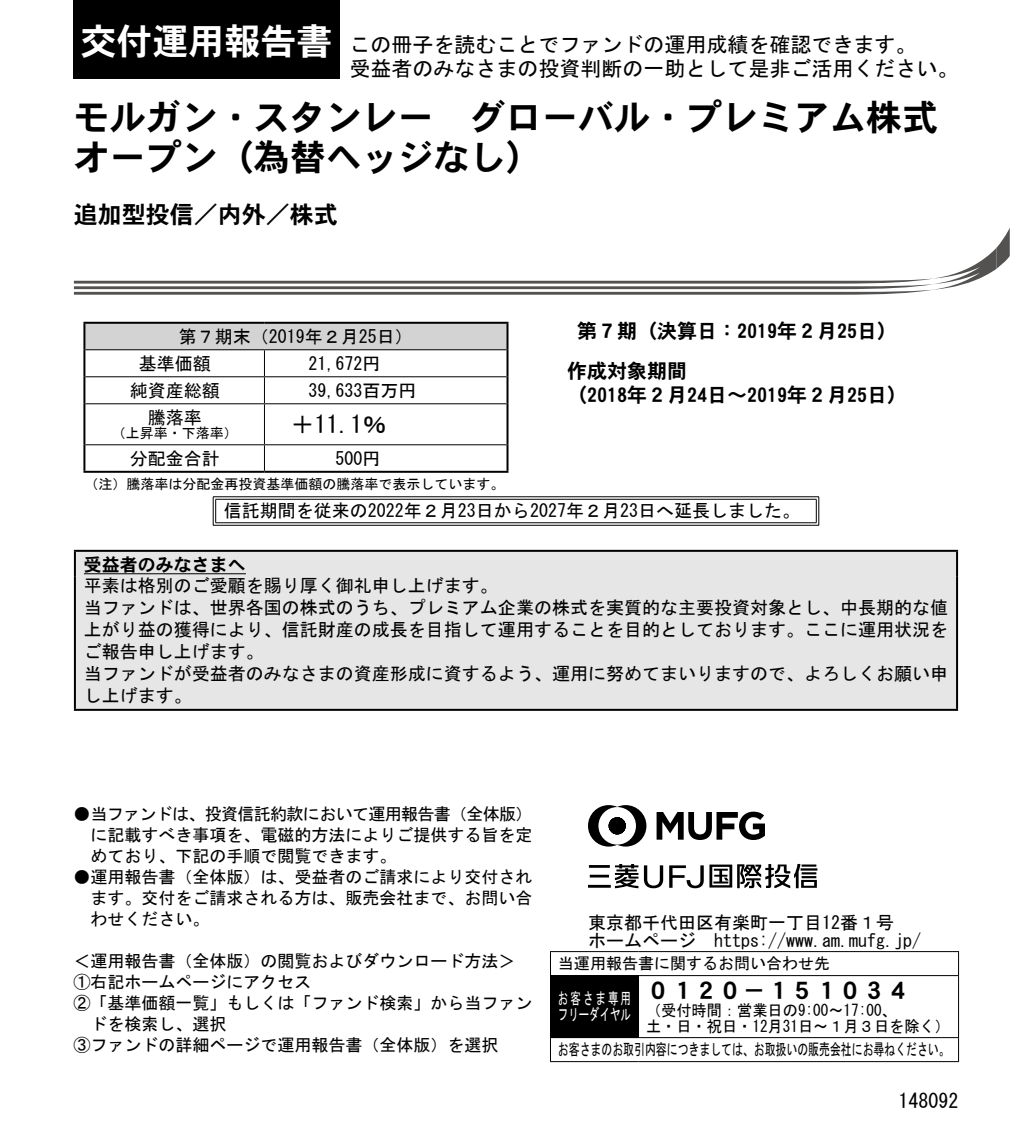
<style>
.page{position:relative;width:1032px;height:1134px;background:#fff}
.page>*{position:absolute;margin:0;border:0;box-sizing:border-box;transform-origin:0 0}
.t1{font:36px/40px "DFHS Gothic W7 WIN RKSJ H";color:#000}
.t2{font:24px "DFHS Gothic W7 WIN RKSJ H";color:#000}
.t3{font:24px "MS Gothic";color:#000}
.t4{font:21px/24px "MS Gothic";color:#000}
.t5{font:20px/40px "DFHS Gothic W7 WIN RKSJ H";color:#000}
.t6{font:20px "MS Gothic";color:#000}
.t7{font:18px/22px "MS Gothic";color:#000}
.t8{font:18px "DFHS Gothic W7 WIN RKSJ H";color:#000}
.t9{font:17px/21px "MS Gothic";color:#000;text-align:justify}
.t10{font:16px/16px "MS Gothic";color:#000;scale:.95 1}
.t11{font:16px "MS Gothic";color:#000;scale:.68 1}
.t12{font:16px "MS Gothic";color:#000}
.t13{font:16px/16px "MS Gothic";letter-spacing:.005em;color:#fff;scale:.65 1}
.t14{font:14px "MS Gothic";color:#000}
.s1{font-family:"DFHS Gothic W7 WIN RKSJ H";font-size:36px;color:#fff}
</style>
<div class="page">
<div style="left:73px;top:0;width:266px;height:79px;background:#000"></div>
<svg style="left:656px;top:812px;width:109px;height:28px"></svg>
<svg style="left:588px;top:805px;width:58px;height:41px"></svg>
<svg style="left:644px;top:865px;width:19px;height:23px"></svg>
<svg style="left:590px;top:875px;width:19px;height:2px"></svg>
<hr style="left:588px;top:885px;width:23px;height:3px;background:#000">
<hr style="left:589px;top:865px;width:21px;height:3px;background:#000">
<svg style="left:615px;top:864px;width:23px;height:24px"></svg>
<svg style="left:669px;top:864px;width:148px;height:24px"></svg>
<div style="left:550px;top:975px;width:88px;height:62px;background:#000"></div>
<hr style="left:638px;top:976px;width:1px;height:61px;background:#000">
<hr style="left:550px;top:1037px;width:88px;height:1px;background:#000">
<hr style="left:550px;top:951px;width:88px;height:1px;background:#000">
<svg style="left:550px;top:952px;width:1px;height:23px"></svg>
<hr style="left:638px;top:951px;width:321px;height:1px;background:#000">
<svg style="left:958px;top:952px;width:1px;height:23px"></svg>
<hr style="left:638px;top:975px;width:321px;height:1px;background:#000">
<hr style="left:958px;top:976px;width:1px;height:61px;background:#000">
<svg style="left:550px;top:1038px;width:1px;height:23px"></svg>
<hr style="left:638px;top:1037px;width:321px;height:1px;background:#000">
<svg style="left:958px;top:1038px;width:1px;height:23px"></svg>
<hr style="left:550px;top:1061px;width:88px;height:1px;background:#000">
<hr style="left:638px;top:1061px;width:321px;height:1px;background:#000">
<svg style="left:74px;top:228px;width:936px;height:67px"></svg>
<div style="left:76px;top:552px;width:880px;height:157px;background:#e6e6e6"></div>
<hr style="left:74px;top:550px;width:884px;height:2px;background:#000">
<hr style="left:74px;top:552px;width:2px;height:25px;background:#000">
<hr style="left:956px;top:552px;width:2px;height:25px;background:#000">
<hr style="left:74px;top:577px;width:2px;height:132px;background:#000">
<hr style="left:956px;top:577px;width:2px;height:132px;background:#000">
<hr style="left:74px;top:709px;width:884px;height:2px;background:#000">
<hr style="left:84px;top:573px;width:162px;height:1px;background:#000">
<div style="left:84px;top:323px;width:423px;height:27px;background:#d3d3d4"></div>
<hr style="left:85px;top:349px;width:179px;height:1px;background:#000">
<hr style="left:264px;top:349px;width:242px;height:1px;background:#000">
<hr style="left:85px;top:376px;width:179px;height:1px;background:#000">
<hr style="left:85px;top:403px;width:179px;height:1px;background:#000">
<hr style="left:85px;top:444px;width:179px;height:1px;background:#000">
<svg style="left:264px;top:350px;width:242px;height:121px"></svg>
<hr style="left:83px;top:322px;width:181px;height:2px;background:#000">
<hr style="left:83px;top:324px;width:2px;height:26px;background:#000">
<hr style="left:264px;top:322px;width:244px;height:2px;background:#000">
<hr style="left:506px;top:324px;width:2px;height:26px;background:#000">
<hr style="left:83px;top:350px;width:2px;height:27px;background:#000">
<hr style="left:506px;top:350px;width:2px;height:27px;background:#000">
<hr style="left:83px;top:377px;width:2px;height:27px;background:#000">
<hr style="left:506px;top:377px;width:2px;height:27px;background:#000">
<hr style="left:83px;top:404px;width:2px;height:41px;background:#000">
<hr style="left:506px;top:404px;width:2px;height:41px;background:#000">
<hr style="left:83px;top:445px;width:2px;height:26px;background:#000">
<hr style="left:506px;top:445px;width:2px;height:26px;background:#000">
<hr style="left:83px;top:471px;width:181px;height:2px;background:#000">
<hr style="left:264px;top:471px;width:244px;height:2px;background:#000">
<hr style="left:213px;top:496px;width:606px;height:1px;background:#000">
<hr style="left:215px;top:499px;width:601px;height:1px;background:#000">
<svg style="left:213px;top:497px;width:3px;height:28px"></svg>
<svg style="left:816px;top:497px;width:3px;height:28px"></svg>
<hr style="left:215px;top:522px;width:601px;height:1px;background:#000">
<hr style="left:213px;top:525px;width:606px;height:1px;background:#000">
<p class="t4" style="left:349px;top:32px;width:611px;text-indent:-269px"><span class="s1">交付運用報告書</span> この冊子を読むことでファンドの運用成績を確認できます。<br>受益者のみなさまの投資判断の一助として是非ご活用ください。</p>
<h1 class="t1" style="left:74px;top:97px;width:866px">モルガン・スタンレー　グローバル・プレミアム株式オープン（為替ヘッジなし）</h1>
<h2 class="t2" style="left:74px;top:202px;width:266px">追加型投信／内外／株式</h2>
<p class="t7" style="left:139px;top:323px;width:276px;line-height:26.8px;text-indent:40px">第７期末（2019年２月25日）基準価額</p>
<p class="t7" style="left:308px;top:352px;width:73px">21,672円</p>
<p class="t7" style="left:130px;top:379px;width:92px">純資産総額</p>
<p class="t7" style="left:308px;top:379px;width:109px">39,633百万円</p>
<p class="t7" style="left:148px;top:406px;width:56px">騰落率</p>
<p class="t14" style="left:112px;top:426px;width:127px">（上昇率・下落率）</p>
<h2 class="t3" style="left:290px;top:412px;width:97px">＋11.1％</h2>
<p class="t7" style="left:130px;top:447px;width:91px">分配金合計</p>
<p class="t7" style="left:335px;top:447px;width:46px">500円</p>
<p class="t14" style="left:84px;top:477px;width:421px">（注）騰落率は分配金再投資基準価額の騰落率で表示しています。</p>
<p class="t5" style="left:567px;top:311px;width:331px;text-indent:10px">第７期（決算日：2019年２月25日）作成対象期間</p>
<p class="t5" style="left:567px;top:375px;width:341px">（2018年２月24日～2019年２月25日）</p>
<p class="t7" style="left:224px;top:500px;width:577px">信託期間を従来の2022年２月23日から2027年２月23日へ延長しました。</p>
<p class="t8" style="left:84px;top:555px;width:164px">受益者のみなさまへ</p>
<p class="t7" style="left:84px;top:575px;width:866px">平素は格別のご愛顧を賜り厚く御礼申し上げます。<br>当ファンドは、世界各国の株式のうち、プレミアム企業の株式を実質的な主要投資対象とし、中長期的な値上がり益の獲得により、信託財産の成長を目指して運用することを目的としております。ここに運用状況をご報告申し上げます。<br>当ファンドが受益者のみなさまの資産形成に資するよう、運用に努めてまいりますので、よろしくお願い申し上げます。</p>
<p class="t9" style="left:90px;top:803px;width:444px;text-indent:-17px">●当ファンドは、投資信託約款において運用報告書（全体版）に記載すべき事項を、電磁的方法によりご提供する旨を定めており、下記の手順で閲覧できます。</p>
<p class="t9" style="left:90px;top:866px;width:443px;text-indent:-17px">●運用報告書（全体版）は、受益者のご請求により交付されます。交付をご請求される方は、販売会社まで、お問い合わせください。</p>
<p class="t9" style="left:73px;top:950px;width:443px">＜運用報告書（全体版）の閲覧およびダウンロード方法＞</p>
<p class="t9" style="left:73px;top:971px;width:239px">①右記ホームページにアクセス</p>
<p class="t9" style="left:73px;top:992px;width:460px">②「基準価額一覧」もしくは「ファンド検索」から当ファン</p>
<p class="t9" style="left:90px;top:1013px;width:137px">ドを検索し、選択</p>
<p class="t9" style="left:73px;top:1034px;width:426px">③ファンドの詳細ページで運用報告書（全体版）を選択</p>
<p class="t7" style="left:588px;top:913px;width:334px;line-height:18px">東京都千代田区有楽町一丁目12番１号<br>ホームページ　https://www.am.mufg.jp/</p>
<p class="t12" style="left:558px;top:955px;width:273px">当運用報告書に関するお問い合わせ先</p>
<p class="t13" style="left:558px;top:990px;width:114px">お客さま専用フリーダイヤル</p>
<h2 class="t2" style="left:646px;top:978px;width:265px">０１２０－１５１０３４</h2>
<p class="t10" style="left:646px;top:1002px;width:321px">（受付時間：営業日の9:00～17:00、<br>土・日・祝日・12月31日～１月３日を除く）</p>
<p class="t11" style="left:558px;top:1041px;width:577px">お客さまのお取引内容につきましては、お取扱いの販売会社にお尋ねください。</p>
<p class="t6" style="left:898px;top:1091px;width:61px">148092</p>
</div>
